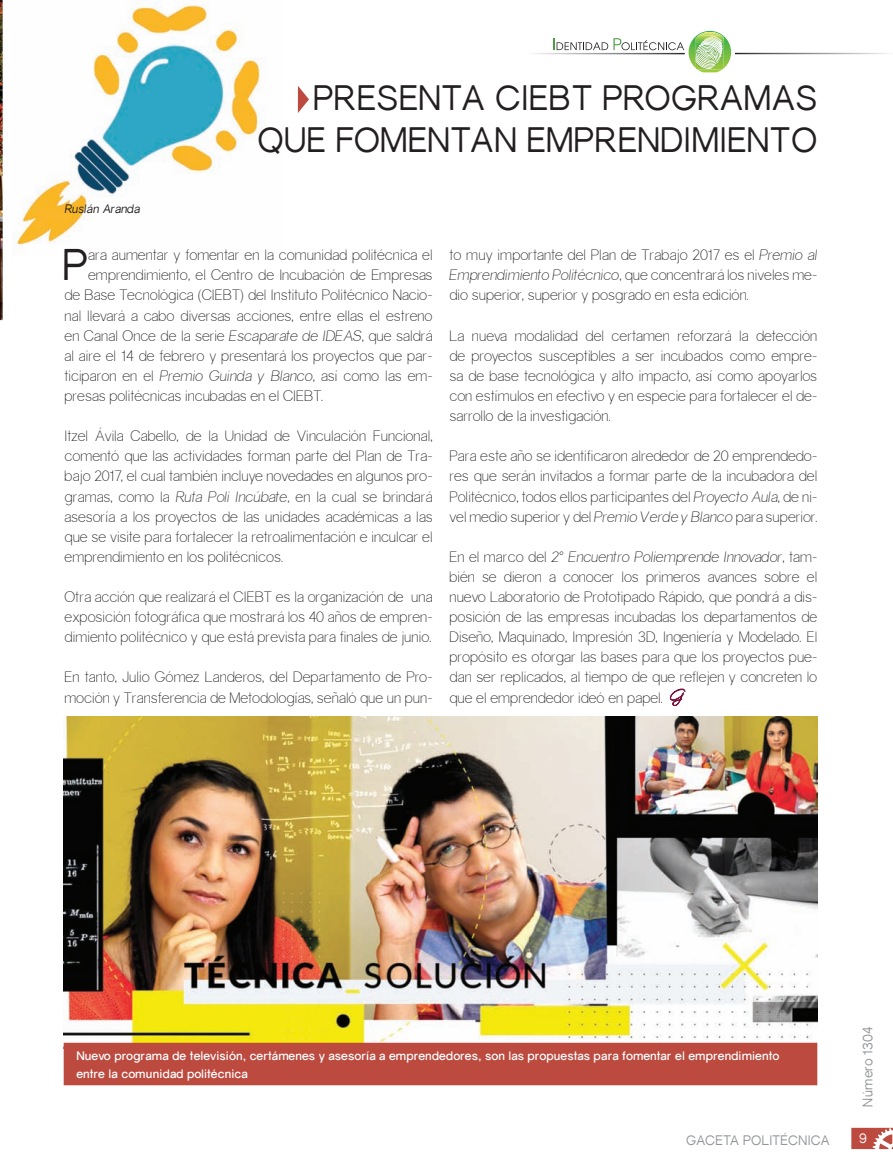
<style>
.page{position:relative;width:893px;height:1169px;background:#fff}
.page>*{position:absolute;margin:0;border:0;box-sizing:border-box;transform-origin:0 0}
.t1{font:43.2px "Gravity";color:#231f20}
.t2{font:34.5px/41.4px "Gravity";letter-spacing:.01em;color:#231f20;text-align:right}
.t3{font:300 15px/20.1px "Gravity";color:#231f20;text-align:justify}
.t4{font:13.5px "Gravity";letter-spacing:.015em;color:#939598}
.t5{font:13.5px "Gravity";color:#fff}
.t6{font:700 12px/18px "Gravity";color:#fff}
.t7{font:italic 12px "Gravity";letter-spacing:.005em;color:#231f20}
.s1{font-style:italic}
</style>
<div class="page">
<svg style="left:851px;top:1128px;width:42px;height:21px"></svg>
<img style="left:16px;top:3px;width:245px;height:243px">
<img style="left:0;top:0;width:3px;height:321px">
<img style="left:0;top:231px;width:1px;height:89px">
<svg style="left:533px;top:53px;width:20px;height:1px"></svg>
<svg style="left:735px;top:53px;width:154px;height:1px"></svg>
<svg style="left:553px;top:31px;width:178px;height:41px"></svg>
<svg style="left:298px;top:86px;width:11px;height:27px"></svg>
<svg style="left:670px;top:689px;width:15px;height:17px"></svg>
<img style="left:64px;top:717px;width:753px;height:325px">
<div style="left:64px;top:1043px;width:753px;height:41px;background:#bc4a3f"></div>
<div style="left:64px;top:1042px;width:753px;height:43px;border:1px solid #bc4a3f"></div>
<p class="t7" style="left:65px;top:202px;width:77px">Ruslán Aranda</p>
<h2 class="t2" style="left:258px;top:78px;width:561px">PRESENTA CIEBT PROGRAMAS<br>QUE FOMENTAN EMPRENDIMIENTO</h2>
<h1 class="t1" style="left:63px;top:240px;width:27px">P</h1>
<p class="t3" style="left:88px;top:245px;width:346px">ara aumentar y fomentar en la comunidad politécnica el</p>
<p class="t3" style="left:88px;top:265px;width:346px">emprendimiento, el Centro de Incubación de Empresas</p>
<p class="t3" style="left:65px;top:285px;width:370px">de Base Tecnológica (CIEBT) del Instituto Politécnico Nacio-</p>
<p class="t3" style="left:65px;top:305px;width:369px">nal llevará a cabo diversas acciones, entre ellas el estreno</p>
<p class="t3" style="left:65px;top:325px;width:370px">en Canal Once de la serie <span class="s1">Escaparate de IDEAS</span>, que saldrá</p>
<p class="t3" style="left:65px;top:346px;width:370px">al aire el 14 de febrero y presentará los proyectos que par-</p>
<p class="t3" style="left:65px;top:366px;width:370px">ticiparon en el <span class="s1">Premio Guinda y Blanco</span>, así como las em-</p>
<p class="t3" style="left:65px;top:386px;width:260px">presas politécnicas incubadas en el CIEBT.</p>
<p class="t3" style="left:65px;top:426px;width:370px">Itzel Ávila Cabello, de la Unidad de Vinculación Funcional, comentó que las actividades forman parte del Plan de Tra&shy;bajo 2017, el cual también incluye novedades en algunos pro&shy;gramas, como la <span class="s1">Ruta Poli Incúbate</span>, en la cual se brindará asesoría a los proyectos de las unidades académicas a las que se visite para fortalecer la retroalimentación e inculcar el emprendimiento en los politécnicos.</p>
<p class="t3" style="left:65px;top:587px;width:370px">Otra acción que realizará el CIEBT es la organización de una exposición fotográfica que mostrará los 40 años de empren&shy;dimiento politécnico y que está prevista para finales de junio.</p>
<p class="t3" style="left:65px;top:667px;width:370px">En tanto, Julio Gómez Landeros, del Departamento de Pro&shy;moción y Transferencia de Metodologías, señaló que un pun-</p>
<p class="t3" style="left:449px;top:245px;width:369px">to muy importante del Plan de Trabajo 2017 es el <span class="s1">Premio al Emprendimiento Politécnico</span>, que concentrará los niveles me&shy;dio superior, superior y posgrado en esta edición.</p>
<p class="t3" style="left:449px;top:325px;width:369px">La nueva modalidad del certamen reforzará la detección de proyectos susceptibles a ser incubados como empre&shy;sa de base tecnológica y alto impacto, así como apoyarlos con estímulos en efectivo y en especie para fortalecer el de&shy;sarrollo de la investigación.</p>
<p class="t3" style="left:449px;top:446px;width:369px">Para este año se identificaron alrededor de 20 emprendedo&shy;res que serán invitados a formar parte de la incubadora del Politécnico, todos ellos participantes del <span class="s1">Proyecto Aula</span>, de ni&shy;vel medio superior y del <span class="s1">Premio Verde y Blanco</span> para superior.</p>
<p class="t3" style="left:449px;top:547px;width:369px">En el marco del <span class="s1">2° Encuentro Poliemprende Innovador</span>, tam&shy;bién se dieron a conocer los primeros avances sobre el nuevo Laboratorio de Prototipado Rápido, que pondrá a dis&shy;posición de las empresas incubadas los departamentos de Diseño, Maquinado, Impresión 3D, Ingeniería y Modelado. El propósito es otorgar las bases para que los proyectos pue&shy;dan ser replicados, al tiempo de que reflejen y concreten lo que el emprendedor ideó en papel.</p>
<p class="t6" style="left:76px;top:1046px;width:705px">Nuevo programa de televisión, certámenes y asesoría a emprendedores, son las propuestas para fomentar el emprendimiento entre la comunidad politécnica</p>
<p class="t4" style="left:860px;top:1106px;width:81px;rotate:-90deg">Número 1304</p>
<p class="t4" style="left:686px;top:1133px;width:145px">GACETA POLITÉCNICA</p>
<p class="t5" style="left:859px;top:1130px;width:9px">9</p>
</div>
